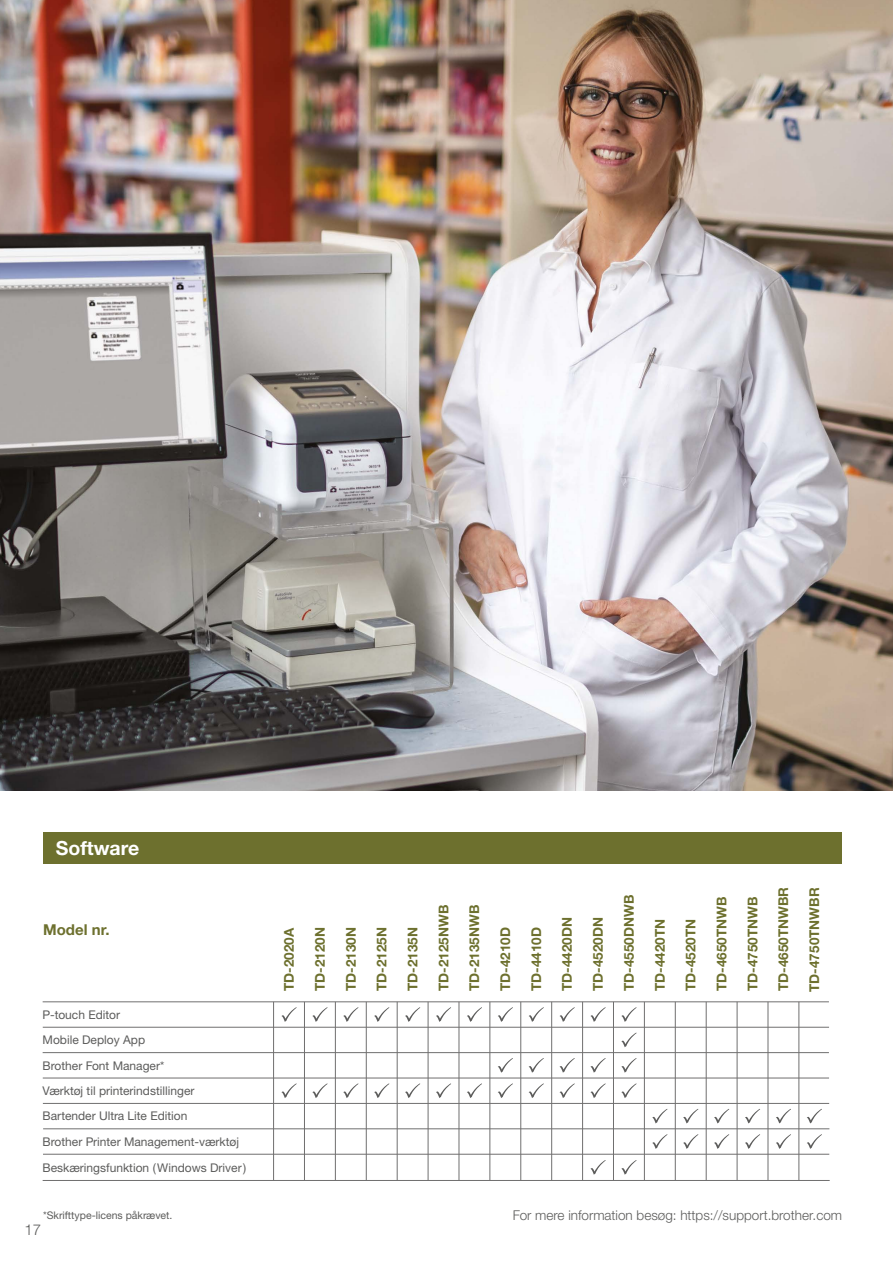
<style>
.page{position:relative;width:893px;height:1263px;background:#fff}
.page>*{position:absolute;margin:0;border:0;box-sizing:border-box;transform-origin:0 0}
.t1{font:700 19.5px "Helvetica Neue LTW1 G";color:#fff}
.t2{font:700 15px "Helvetica Neue LTW1 G";color:#6d702e}
.t3{font:300 15px "Helvetica Neue LTW1 G";color:#5c5c5b}
.t4{font:700 13.5px "Helvetica Neue LTW1 G";color:#6d702e}
.t5{font:300 13.5px "Helvetica Neue LTW1 G";color:#5c5c5b}
.t6{font:12px/25.5px "Helvetica Neue LTW1 G";color:#5c5c5b}
.t7{font:10.5px "Helvetica Neue LTW1 G";color:#5c5c5b}
</style>
<div class="page">
<img style="left:0;top:0;width:893px;height:791px">
<div style="left:43px;top:832px;width:799px;height:31px;background:#6d702e"></div>
<svg style="left:281px;top:1007px;width:16px;height:15px"></svg>
<hr style="left:43px;top:1001px;width:786px;height:1px;background:#706f6f">
<hr style="left:43px;top:1027px;width:786px;height:1px;background:#706f6f">
<hr style="left:43px;top:1052px;width:786px;height:1px;background:#706f6f">
<hr style="left:43px;top:1078px;width:786px;height:1px;background:#706f6f">
<hr style="left:43px;top:1103px;width:786px;height:1px;background:#706f6f">
<hr style="left:43px;top:1128px;width:786px;height:1px;background:#706f6f">
<hr style="left:43px;top:1154px;width:786px;height:1px;background:#706f6f">
<hr style="left:43px;top:1180px;width:787px;height:1px;background:#706f6f">
<hr style="left:798px;top:1002px;width:1px;height:178px;background:#706f6f">
<hr style="left:768px;top:1002px;width:1px;height:178px;background:#706f6f">
<hr style="left:737px;top:1002px;width:1px;height:178px;background:#706f6f">
<hr style="left:706px;top:1002px;width:1px;height:178px;background:#706f6f">
<hr style="left:675px;top:1002px;width:1px;height:178px;background:#706f6f">
<hr style="left:644px;top:1002px;width:1px;height:178px;background:#706f6f">
<hr style="left:613px;top:1002px;width:1px;height:178px;background:#706f6f">
<hr style="left:582px;top:1002px;width:1px;height:178px;background:#706f6f">
<hr style="left:551px;top:1002px;width:1px;height:178px;background:#706f6f">
<hr style="left:520px;top:1002px;width:1px;height:178px;background:#706f6f">
<hr style="left:489px;top:1002px;width:1px;height:178px;background:#706f6f">
<hr style="left:459px;top:1002px;width:1px;height:178px;background:#706f6f">
<hr style="left:428px;top:1002px;width:1px;height:178px;background:#706f6f">
<hr style="left:397px;top:1002px;width:1px;height:178px;background:#706f6f">
<hr style="left:366px;top:1002px;width:1px;height:178px;background:#706f6f">
<hr style="left:335px;top:1002px;width:1px;height:178px;background:#706f6f">
<hr style="left:304px;top:1002px;width:1px;height:178px;background:#706f6f">
<hr style="left:273px;top:1002px;width:1px;height:178px;background:#706f6f">
<svg style="left:281px;top:1083px;width:16px;height:15px"></svg>
<svg style="left:436px;top:1007px;width:15px;height:15px"></svg>
<svg style="left:467px;top:1007px;width:15px;height:15px"></svg>
<svg style="left:498px;top:1007px;width:15px;height:15px"></svg>
<svg style="left:498px;top:1083px;width:15px;height:15px"></svg>
<svg style="left:498px;top:1058px;width:15px;height:15px"></svg>
<svg style="left:529px;top:1007px;width:15px;height:15px"></svg>
<svg style="left:529px;top:1083px;width:15px;height:15px"></svg>
<svg style="left:529px;top:1058px;width:15px;height:15px"></svg>
<svg style="left:559px;top:1007px;width:16px;height:15px"></svg>
<svg style="left:559px;top:1083px;width:16px;height:15px"></svg>
<svg style="left:559px;top:1058px;width:16px;height:15px"></svg>
<svg style="left:590px;top:1007px;width:16px;height:15px"></svg>
<svg style="left:590px;top:1083px;width:16px;height:15px"></svg>
<svg style="left:590px;top:1058px;width:16px;height:15px"></svg>
<svg style="left:590px;top:1160px;width:16px;height:15px"></svg>
<svg style="left:621px;top:1007px;width:16px;height:15px"></svg>
<svg style="left:621px;top:1160px;width:16px;height:15px"></svg>
<svg style="left:652px;top:1109px;width:15px;height:14px"></svg>
<svg style="left:652px;top:1134px;width:15px;height:15px"></svg>
<svg style="left:683px;top:1109px;width:15px;height:14px"></svg>
<svg style="left:683px;top:1134px;width:15px;height:15px"></svg>
<svg style="left:714px;top:1109px;width:15px;height:14px"></svg>
<svg style="left:714px;top:1134px;width:15px;height:15px"></svg>
<svg style="left:745px;top:1109px;width:15px;height:14px"></svg>
<svg style="left:745px;top:1134px;width:15px;height:15px"></svg>
<svg style="left:776px;top:1109px;width:15px;height:14px"></svg>
<svg style="left:776px;top:1134px;width:15px;height:15px"></svg>
<svg style="left:807px;top:1109px;width:15px;height:14px"></svg>
<svg style="left:807px;top:1134px;width:15px;height:15px"></svg>
<svg style="left:312px;top:1007px;width:16px;height:15px"></svg>
<svg style="left:343px;top:1007px;width:15px;height:15px"></svg>
<svg style="left:374px;top:1007px;width:15px;height:15px"></svg>
<svg style="left:405px;top:1007px;width:15px;height:15px"></svg>
<svg style="left:312px;top:1083px;width:16px;height:15px"></svg>
<svg style="left:343px;top:1083px;width:15px;height:15px"></svg>
<svg style="left:374px;top:1083px;width:15px;height:15px"></svg>
<svg style="left:405px;top:1083px;width:15px;height:15px"></svg>
<svg style="left:436px;top:1083px;width:15px;height:15px"></svg>
<svg style="left:467px;top:1083px;width:15px;height:15px"></svg>
<svg style="left:621px;top:1032px;width:16px;height:15px"></svg>
<svg style="left:621px;top:1058px;width:16px;height:15px"></svg>
<svg style="left:621px;top:1083px;width:16px;height:15px"></svg>
<h1 class="t1" style="left:56px;top:836px;width:85px">Software</h1>
<p class="t2" style="left:43px;top:920px;width:68px">Model nr.</p>
<p class="t6" style="left:43px;top:1002px;width:205px">P-touch Editor<br>Mobile Deploy App<br>Brother Font Manager*<br>Værktøj til printerindstillinger<br>Bartender Ultra Lite Edition<br>Brother Printer Management-værktøj<br>Beskæringsfunktion (Windows Driver)</p>
<p class="t4" style="left:281px;top:991px;width:65px;rotate:-90deg">TD-2020A</p>
<p class="t4" style="left:312px;top:991px;width:65px;rotate:-90deg">TD-2120N</p>
<p class="t4" style="left:342px;top:991px;width:65px;rotate:-90deg">TD-2130N</p>
<p class="t4" style="left:373px;top:991px;width:65px;rotate:-90deg">TD-2125N</p>
<p class="t4" style="left:404px;top:991px;width:65px;rotate:-90deg">TD-2135N</p>
<p class="t4" style="left:435px;top:991px;width:88px;rotate:-90deg">TD-2125NWB</p>
<p class="t4" style="left:466px;top:991px;width:88px;rotate:-90deg">TD-2135NWB</p>
<p class="t4" style="left:497px;top:991px;width:65px;rotate:-90deg">TD-4210D</p>
<p class="t4" style="left:528px;top:991px;width:65px;rotate:-90deg">TD-4410D</p>
<p class="t4" style="left:559px;top:991px;width:75px;rotate:-90deg">TD-4420DN</p>
<p class="t4" style="left:590px;top:991px;width:75px;rotate:-90deg">TD-4520DN</p>
<p class="t4" style="left:621px;top:991px;width:98px;rotate:-90deg">TD-4550DNWB</p>
<p class="t4" style="left:651px;top:991px;width:74px;rotate:-90deg">TD-4420TN</p>
<p class="t4" style="left:682px;top:991px;width:74px;rotate:-90deg">TD-4520TN</p>
<p class="t4" style="left:713px;top:991px;width:96px;rotate:-90deg">TD-4650TNWB</p>
<p class="t4" style="left:744px;top:991px;width:96px;rotate:-90deg">TD-4750TNWB</p>
<p class="t4" style="left:775px;top:991px;width:106px;rotate:-90deg">TD-4650TNWBR</p>
<p class="t4" style="left:806px;top:992px;width:106px;rotate:-90deg">TD-4750TNWBR</p>
<p class="t7" style="left:43px;top:1209px;width:131px">*Skrifttype-licens påkrævet.</p>
<p class="t5" style="left:513px;top:1207px;width:331px">For mere information besøg: https://support.brother.com</p>
<p class="t3" style="left:25px;top:1221px;width:18px">17</p>
</div>
